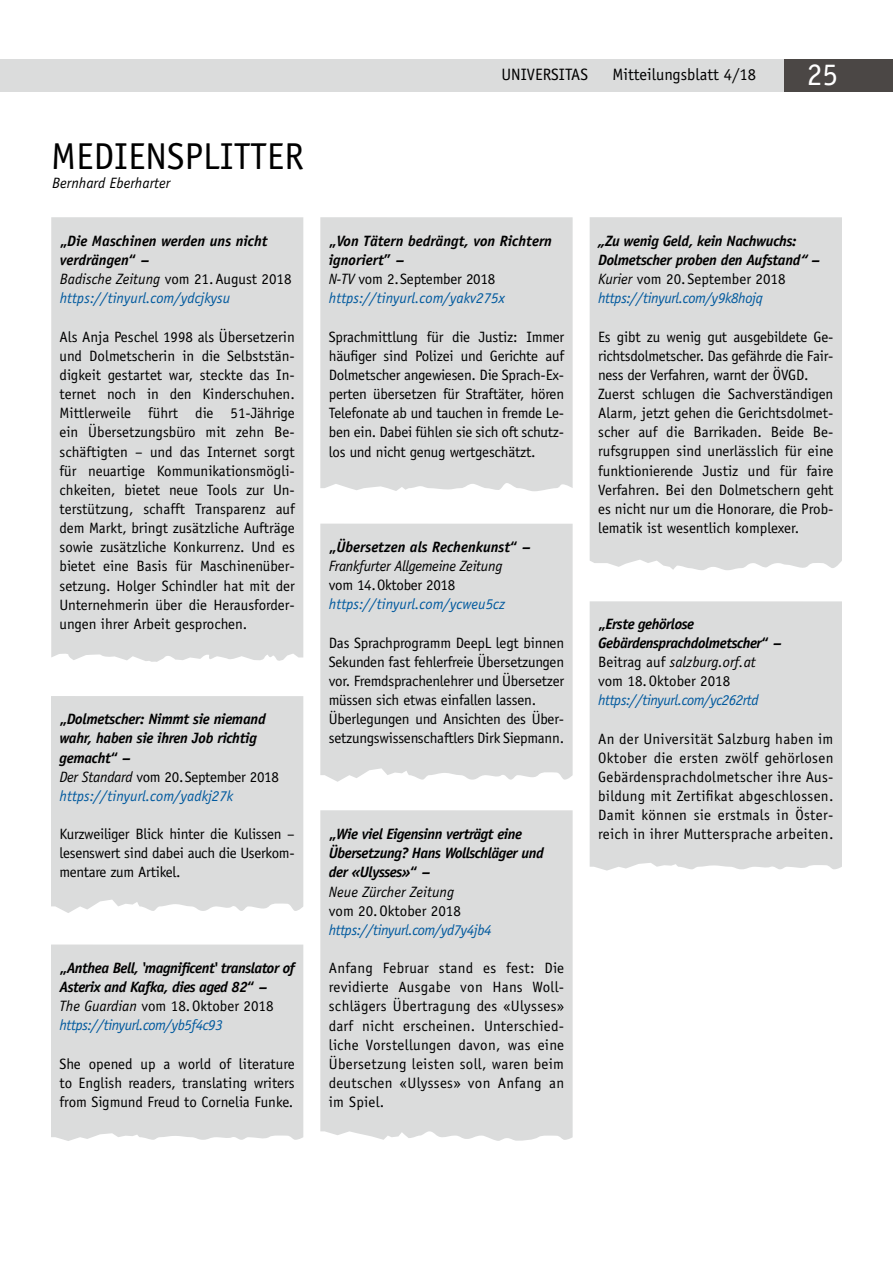
<style>
.page{position:relative;width:893px;height:1263px;background:#fff}
.page>*{position:absolute;margin:0;border:0;box-sizing:border-box;transform-origin:0 0}
.t1{font:37.5px "Officina Sans Std";color:#000}
.t2{font:31.5px "Officina Serif Std";color:#fff}
.t3{font:16.5px "Officina Sans Std";color:#000}
.t4{font:15px/19.2px "Officina Sans Std";letter-spacing:-.015em;color:#000;text-align:justify}
.t5{font:italic 700 15px/19.2px "Officina Sans Std";letter-spacing:-.03em;color:#000}
.t6{font:italic 700 15px/19.2px "Officina Sans Std";color:#000}
.t7{font:italic 15px "Officina Sans Std";letter-spacing:-.03em;color:#00599e}
.t8{font:italic 15px/19.2px "Officina Sans Std";letter-spacing:-.02em;color:#000}
.t9{font:italic 15px "Officina Sans Std";color:#00599e}
.t10{font:italic 15px "Officina Sans Std";color:#000}
.s1{font-style:normal}
.s2{font-weight:400}
.s3{font-weight:400;font-style:normal}
.s4{font-weight:400;color:#00599e}
.s5{font-weight:700;font-style:normal}
.s6{font-weight:700}
</style>
<div class="page">
<div style="left:0;top:59px;width:893px;height:33px;background:#dbdcdc"></div>
<div style="left:784px;top:59px;width:109px;height:33px;background:#4b4745"></div>
<svg style="left:51px;top:217px;width:252px;height:445px;background:#dcdddd"></svg>
<div style="left:320px;top:217px;width:253px;height:274px;background:#dbdcdc"></div>
<div style="left:51px;top:696px;width:252px;height:217px;background:#dbdcdc"></div>
<div style="left:590px;top:217px;width:252px;height:353px;background:#dbdcdc"></div>
<div style="left:590px;top:601px;width:252px;height:269px;background:#dbdcdc"></div>
<div style="left:51px;top:944px;width:252px;height:197px;background:#dbdcdc"></div>
<div style="left:320px;top:810px;width:253px;height:331px;background:#dbdcdc"></div>
<div style="left:320px;top:524px;width:253px;height:258px;background:#dbdcdc"></div>
<h1 class="t1" style="left:51px;top:134px;width:254px">MEDIENSPLITTER</h1>
<p class="t10" style="left:52px;top:174px;width:119px">Bernhard Eberharter</p>
<p class="t3" style="left:501px;top:65px;width:88px">UNIVERSITAS</p>
<p class="t3" style="left:612px;top:65px;width:145px">Mitteilungsblatt 4/18</p>
<h2 class="t2" style="left:807px;top:56px;width:33px">25</h2>
<p class="t6" style="left:60px;top:231px;width:233px"><span class="s1">„</span>Die Maschinen werden uns nicht verdrängen<span class="s1">“</span> –<br><span class="s2">Badische Zeitung</span> <span class="s3">vom 21.August 2018 </span><span class="s4">https://tinyurl.com/ydcjkysu</span></p>
<p class="t6" style="left:329px;top:231px;width:225px"><span class="s1">„</span>Von Tätern bedrängt, von Richtern ignoriert<span class="s1">”</span> –<br><span class="s2">N-TV</span> <span class="s3">vom 2.September 2018 </span><span class="s4">https://tinyurl.com/yakv275x</span></p>
<p class="t5" style="left:598px;top:231px;width:223px">„Zu wenig Geld, kein Nachwuchs:<br>Dolmetscher proben den Aufstand“ –<br><span class="s2">Kurier</span> <span class="s3">vom 20. September 2018 </span><span class="s4">https://tinyurl.com/y9k8hojq</span></p>
<p class="t4" style="left:60px;top:327px;width:237px">Als Anja Peschel 1998 als Übersetzerin und Dolmetscherin in die Selbststän&shy;digkeit gestartet war, steckte das In&shy;ternet noch in den Kinderschuhen.<br>Mittlerweile führt die 51-Jährige ein Übersetzungsbüro mit zehn Be&shy;schäftigten – und das Internet sorgt für neuartige Kommunikationsmögli&shy;chkeiten, bietet neue Tools zur Un&shy;terstützung, schafft Transparenz auf dem Markt, bringt zusätzliche Aufträge sowie zusätzliche Konkurrenz. Und es bietet eine Basis für Maschinenüber&shy;setzung. Holger Schindler hat mit der Unternehmerin über die Herausforder&shy;ungen ihrer Arbeit gesprochen.</p>
<p class="t4" style="left:329px;top:327px;width:237px">Sprachmittlung für die Justiz: Immer häufiger sind Polizei und Gerichte auf Dolmetscher angewiesen. Die Sprach-Ex&shy;perten übersetzen für Straftäter, hören Telefonate ab und tauchen in fremde Le&shy;ben ein. Dabei fühlen sie sich oft schutz&shy;los und nicht genug wertgeschätzt.</p>
<p class="t8" style="left:329px;top:537px;width:203px"><span class="s5">„</span><span class="s6">Übersetzen als Rechenkunst</span><span class="s5">“</span> <span class="s6">–<br></span>Frankfurter Allgemeine Zeitung</p>
<p class="t4" style="left:329px;top:576px;width:128px">vom 14.Oktober 2018</p>
<p class="t9" style="left:329px;top:596px;width:178px">https://tinyurl.com/ycweu5cz</p>
<p class="t4" style="left:329px;top:633px;width:237px;text-align:left">Das Sprachprogramm DeepL legt binnen Sekunden fast fehlerfreie Übersetzungen vor. Fremdsprachenlehrer und Übersetzer müssen sich etwas einfallen lassen.<br>Überlegungen und Ansichten des Über&shy;setzungswissenschaftlers Dirk Siepmann.</p>
<p class="t5" style="left:60px;top:709px;width:221px"><span class="s1">„</span>Dolmetscher: Nimmt sie niemand wahr, haben sie ihren Job richtig gemacht<span class="s1">“</span> –<br><span class="s2">Der Standard</span> <span class="s3">vom 20.September 2018 </span><span class="s4">https://tinyurl.com/yadkj27k</span></p>
<p class="t4" style="left:60px;top:824px;width:237px">Kurzweiliger Blick hinter die Kulissen – lesenswert sind dabei auch die Userkom&shy;mentare zum Artikel.</p>
<p class="t5" style="left:329px;top:824px;width:216px"><span class="s1">„</span>Wie viel Eigensinn verträgt eine<br>Übersetzung? Hans Wollschläger und der «Ulysses»<span class="s1">“</span> –<br><span class="s2">Neue Zürcher Zeitung</span></p>
<p class="t4" style="left:329px;top:901px;width:134px">vom 20.Oktober 2018</p>
<p class="t7" style="left:329px;top:921px;width:164px">https://tinyurl.com/yd7y4jb4</p>
<p class="t5" style="left:60px;top:958px;width:237px"><span class="s1">„</span>Anthea Bell, 'magnificent' translator of Asterix and Kafka, dies aged 82<span class="s1">“</span> –<br><span class="s2">The Guardian</span> <span class="s3">vom 18.Oktober 2018 </span><span class="s4">https://tinyurl.com/yb5f4c93</span></p>
<p class="t4" style="left:60px;top:1054px;width:237px">She opened up a world of literature to English readers, translating writers from Sigmund Freud to Cornelia Funke.</p>
<p class="t4" style="left:329px;top:958px;width:237px">Anfang Februar stand es fest: Die revidierte Ausgabe von Hans Woll&shy;schlägers Übertragung des «Ulysses» darf nicht erscheinen. Unterschied&shy;liche Vorstellungen davon, was eine Übersetzung leisten soll, waren beim deutschen «Ulysses» von Anfang an im Spiel.</p>
<p class="t4" style="left:598px;top:327px;width:237px;text-align:left">Es gibt zu wenig gut ausgebildete Ge&shy;richtsdolmetscher. Das gefährde die Fair&shy;ness der Verfahren, warnt der ÖVGD.<br>Zuerst schlugen die Sachverständigen Alarm, jetzt gehen die Gerichtsdolmet&shy;scher auf die Barrikaden. Beide Be&shy;rufsgruppen sind unerlässlich für eine funktionierende Justiz und für faire Verfahren. Bei den Dolmetschern geht es nicht nur um die Honorare, die Prob&shy;lematik ist wesentlich komplexer.</p>
<p class="t5" style="left:598px;top:614px;width:185px"><span class="s1">„</span>Erste gehörlose<br>Gebärdensprachdolmetscher<span class="s1">“</span> –<br><span class="s3">Beitrag auf</span> <span class="s2">salzburg.orf.at </span><span class="s3">vom 18.Oktober 2018</span></p>
<p class="t7" style="left:598px;top:691px;width:162px">https://tinyurl.com/yc262rtd</p>
<p class="t4" style="left:598px;top:729px;width:237px">An der Universität Salzburg haben im Oktober die ersten zwölf gehörlosen Gebärdensprachdolmetscher ihre Aus&shy;bildung mit Zertifikat abgeschlossen.<br>Damit können sie erstmals in Öster&shy;reich in ihrer Muttersprache arbeiten.</p>
</div>
